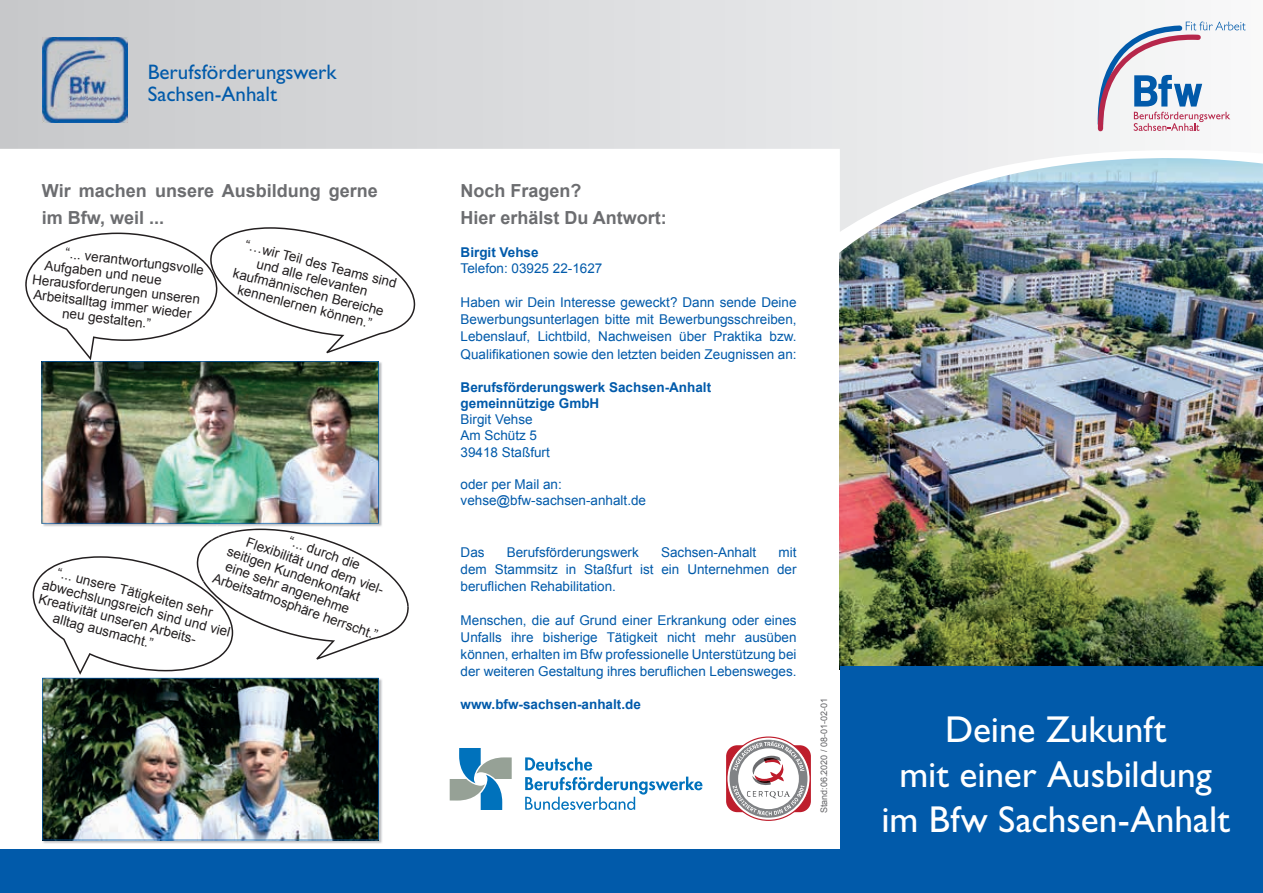
<style>
.page{position:relative;width:1263px;height:893px;background:#fff}
.page>*{position:absolute;margin:0;border:0;box-sizing:border-box;transform-origin:0 0}
.t1{font:37.5px/45px "Gill Sans Std";letter-spacing:-.005em;color:#fff;text-align:center}
.t2{font:21px/22.5px "Gill Sans Std";color:#015aaa}
.t3{font:700 18px/27px "Arial";color:#6c6d70}
.t4{font:13.5px/17.1px "Arial";color:#015aaa;text-align:justify}
.t5{font:13.5px/15px "Arial";color:#231f20;text-align:center}
.t6{font:700 13.5px/16.2px "Arial";color:#015aaa}
.t7{font:9px "Arial";color:#636366}
</style>
<div class="page">
<img style="left:592px;top:232px;width:671px;height:557px">
<svg style="left:0;top:0;width:1263px;height:232px"></svg>
<img style="left:43px;top:37px;width:85px;height:85px">
<div style="left:0;top:849px;width:1263px;height:44px;background:#015aaa"></div>
<div style="left:840px;top:666px;width:423px;height:227px;background:#015aaa"></div>
<svg style="left:1097px;top:22px;width:148px;height:110px"></svg>
<img style="left:218px;top:524px;width:20px;height:1px">
<img style="left:43px;top:679px;width:339px;height:165px">
<svg style="left:25px;top:227px;width:390px;height:133px"></svg>
<svg style="left:33px;top:525px;width:376px;height:150px"></svg>
<img style="left:42px;top:361px;width:337px;height:163px">
<img style="left:42px;top:678px;width:337px;height:162px">
<svg style="left:726px;top:736px;width:85px;height:85px"></svg>
<svg style="left:450px;top:748px;width:62px;height:62px"></svg>
<svg style="left:525px;top:757px;width:67px;height:14px"></svg>
<svg style="left:525px;top:777px;width:177px;height:33px"></svg>
<h2 class="t2" style="left:148px;top:60px;width:190px">Berufsförderungswerk<br>Sachsen-Anhalt</h2>
<h3 class="t3" style="left:42px;top:178px;width:337px">Wir machen unsere Ausbildung gerne im Bfw, weil ...</h3>
<p class="t5" style="left:66px;top:245px;width:141px;rotate:7deg">“... verantwortungsvolle</p>
<p class="t5" style="left:33px;top:272px;width:170px;rotate:7deg">Herausforderungen unseren</p>
<p class="t5" style="left:46px;top:258px;width:119px;rotate:7deg">Aufgaben und neue</p>
<p class="t5" style="left:35px;top:287px;width:161px;rotate:7deg">Arbeitsalltag immer wieder</p>
<p class="t5" style="left:63px;top:306px;width:91px;rotate:7deg">neu gestalten.”</p>
<p class="t5" style="left:242px;top:237px;width:163px;rotate:14deg">“…wir Teil des Teams sind und alle relevanten kaufmännischen Bereiche kennenlernen können.”</p>
<p class="t5" style="left:292px;top:533px;width:77px;rotate:20deg">“... durch die</p>
<p class="t5" style="left:249px;top:534px;width:146px;rotate:20deg">Flexibilität und dem viel-</p>
<p class="t5" style="left:230px;top:543px;width:142px;rotate:20deg">seitigen Kundenkontakt</p>
<p class="t5" style="left:229px;top:558px;width:132px;rotate:20deg">eine sehr angenehme</p>
<p class="t5" style="left:59px;top:566px;width:162px;rotate:14deg">“... unsere Tätigkeiten sehr</p>
<p class="t5" style="left:216px;top:570px;width:176px;rotate:20deg">Arbeitsatmosphäre herrscht.”</p>
<p class="t5" style="left:44px;top:578px;width:195px;rotate:14deg">abwechslungsreich sind und viel</p>
<p class="t5" style="left:41px;top:592px;width:164px;rotate:14deg">Kreativität unseren Arbeits-</p>
<p class="t5" style="left:55px;top:611px;width:104px;rotate:14deg">alltag ausmacht.”</p>
<h3 class="t3" style="left:461px;top:178px;width:208px">Noch Fragen?<br>Hier erhälst Du Antwort:</h3>
<p class="t6" style="left:461px;top:244px;width:80px">Birgit Vehse</p>
<p class="t4" style="left:461px;top:260px;width:143px">Telefon: 03925 22-1627</p>
<p class="t4" style="left:461px;top:294px;width:338px">Haben wir Dein Interesse geweckt? Dann sende Deine Bewerbungsunterlagen bitte mit Bewerbungsschreiben, Lebenslauf, Lichtbild, Nachweisen über Praktika bzw.<br>Qualifikationen sowie den letzten beiden Zeugnissen an:</p>
<p class="t6" style="left:461px;top:379px;width:252px">Berufsförderungswerk Sachsen-Anhalt gemeinnützige GmbH</p>
<p class="t4" style="left:461px;top:412px;width:91px;line-height:16.2px;text-align:left">Birgit Vehse<br>Am Schütz 5<br>39418 Staßfurt</p>
<p class="t4" style="left:461px;top:476px;width:187px;line-height:16.2px">oder per Mail an: vehse@bfw-sachsen-anhalt.de</p>
<p class="t4" style="left:461px;top:543px;width:26px">Das</p>
<p class="t4" style="left:507px;top:543px;width:134px">Berufsförderungswerk</p>
<p class="t4" style="left:661px;top:543px;width:97px">Sachsen-Anhalt</p>
<p class="t4" style="left:461px;top:543px;width:337px;text-indent:318px">mit dem Stammsitz in Staßfurt ist ein Unternehmen der beruflichen Rehabilitation.</p>
<p class="t4" style="left:461px;top:612px;width:337px">Menschen, die auf Grund einer Erkrankung oder eines Unfalls ihre bisherige Tätigkeit nicht mehr ausüben können, erhalten im Bfw professionelle Unterstützung bei der weiteren Gestaltung ihres beruflichen Lebensweges.</p>
<p class="t6" style="left:461px;top:696px;width:182px">www.bfw-sachsen-anhalt.de</p>
<p class="t7" style="left:818px;top:813px;width:117px;rotate:-90deg">Stand:06.2020 / 08-01-02-01</p>
<h1 class="t1" style="left:881px;top:707px;width:350px">Deine Zukunft<br>mit einer Ausbildung im Bfw Sachsen-Anhalt</h1>
</div>
